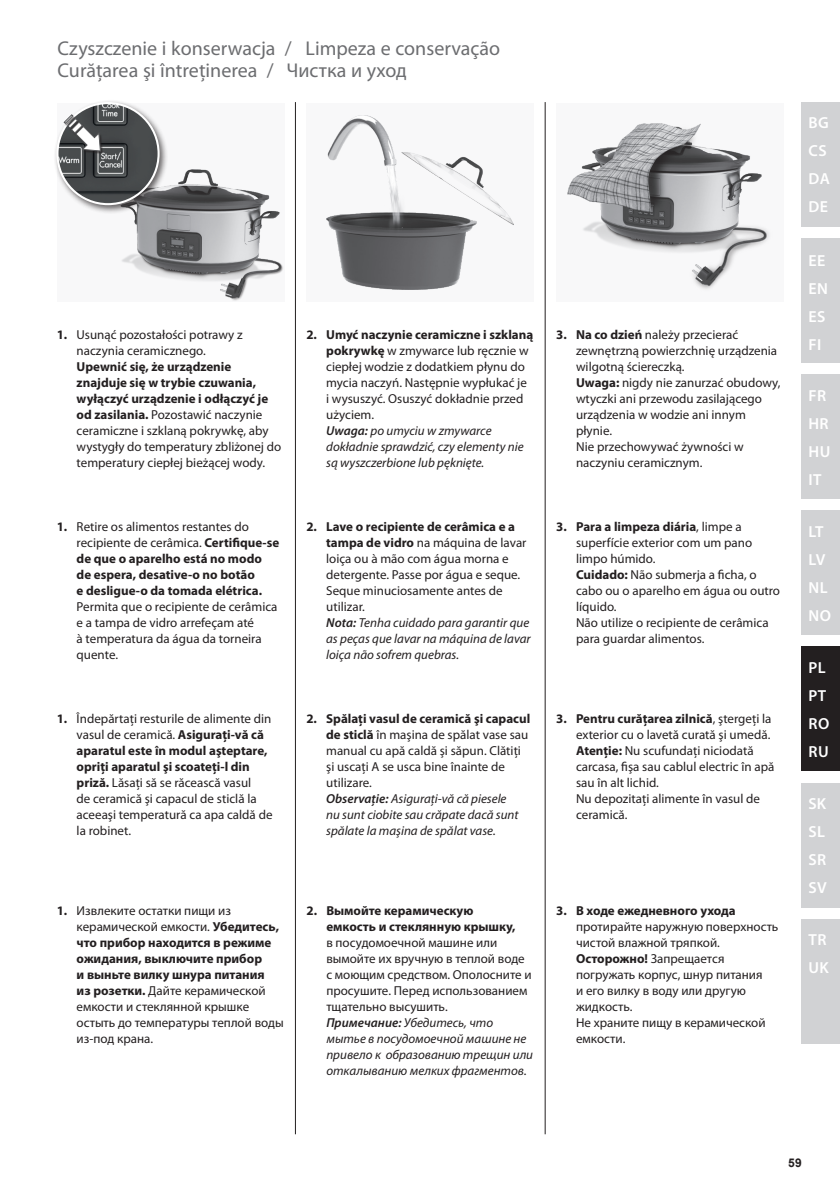
<style>
.page{position:relative;width:840px;height:1191px;background:#fff}
.page>*{position:absolute;margin:0;border:0;box-sizing:border-box;transform-origin:0 0}
.t1{font:20px "Myriad Pro";color:#6c6d70}
.t2{font:600 16px/28px "Myriad Pro";letter-spacing:.02em;color:#fff}
.t3{font:13px/16px "Myriad Pro";color:#231f20}
.t4{font:700 13px/16px "Myriad Pro";color:#231f20}
.t5{font:700 12px "Arial";color:#231f20}
.s1{font-weight:700}
.s2{font-weight:400}
.s3{font-weight:600;font-style:italic}
.s4{font-style:italic}
</style>
<div class="page">
<div style="left:57px;top:103px;width:227px;height:199px;background:#f8f8f9"></div>
<img style="left:122px;top:170px;width:161px;height:131px">
<div style="left:53px;top:99px;width:115px;height:115px;background:#231f20;opacity:.7"></div>
<img style="left:57px;top:103px;width:101px;height:101px;border-radius:51px">
<div style="left:56px;top:102px;width:103px;height:103px;border:2px solid #fff;border-radius:50%"></div>
<div style="left:65px;top:115px;width:38px;height:39px;background:#231f20;opacity:.6"></div>
<svg style="left:63px;top:114px;width:38px;height:38px"></svg>
<div style="left:306px;top:103px;width:227px;height:199px;background:#f8f8f9"></div>
<img style="left:326px;top:116px;width:187px;height:173px">
<div style="left:556px;top:103px;width:226px;height:199px;background:#f8f8f9"></div>
<img style="left:567px;top:124px;width:202px;height:165px">
<div style="left:801px;top:102px;width:38px;height:125px;background:#d1d2d4"></div>
<div style="left:801px;top:238px;width:38px;height:125px;background:#d1d2d4"></div>
<div style="left:801px;top:374px;width:38px;height:125px;background:#d1d2d4"></div>
<div style="left:801px;top:510px;width:38px;height:125px;background:#d1d2d4"></div>
<div style="left:801px;top:646px;width:38px;height:125px;background:#231f20"></div>
<div style="left:801px;top:782px;width:38px;height:125px;background:#d1d2d4"></div>
<div style="left:801px;top:918px;width:38px;height:125px;background:#d1d2d4"></div>
<hr style="left:295px;top:102px;width:1px;height:1032px;background:#231f20">
<hr style="left:544px;top:102px;width:1px;height:1032px;background:#231f20">
<h1 class="t1" style="left:58px;top:36px;width:235px">Czyszczenie i konserwacja /</h1>
<h1 class="t1" style="left:305px;top:36px;width:196px">Limpeza e conservação</h1>
<h1 class="t1" style="left:58px;top:58px;width:217px">Curăţarea şi întreţinerea /</h1>
<h1 class="t1" style="left:286px;top:58px;width:122px">Чистка и уход</h1>
<p class="t3" style="left:77px;top:326px;width:167px;text-indent:-20px"><span class="s1">1.</span> Usunąć pozostałości potrawy z naczynia ceramicznego.</p>
<p class="t3" style="left:77px;top:358px;width:206px"><span class="s1">Upewnić się, że urządzenie znajduje się w trybie czuwania, wyłączyć urządzenie i odłączyć je od zasilania.</span> Pozostawić naczynie ceramiczne i szklaną pokrywkę, aby wystygły do temperatury zbliżonej do temperatury ciepłej bieżącej wody.</p>
<p class="t4" style="left:77px;top:518px;width:204px;text-indent:-20px">1. <span class="s2">Retire os alimentos restantes do recipiente de cerâmica.</span> Certifique-se de que o aparelho está no modo de espera, desative-o no botão<br>e desligue-o da tomada elétrica.</p>
<p class="t3" style="left:77px;top:598px;width:202px">Permita que o recipiente de cerâmica e a tampa de vidro arrefeçam até<br>à temperatura da água da torneira quente.</p>
<p class="t3" style="left:77px;top:710px;width:197px;text-indent:-20px"><span class="s1">1.</span> Îndepărtaţi resturile de alimente din vasul de ceramică. <span class="s1">Asiguraţi-vă că aparatul este în modul aşteptare, opriţi aparatul şi scoateţi-l din priză.</span> Lăsaţi să se răcească vasul<br>de ceramică şi capacul de sticlă la aceeaşi temperatură ca apa caldă de la robinet.</p>
<p class="t3" style="left:326px;top:326px;width:208px;text-indent:-20px"><span class="s1">2. Umyć naczynie ceramiczne i szklaną pokrywkę</span> w zmywarce lub ręcznie w ciepłej wodzie z dodatkiem płynu do mycia naczyń. Następnie wypłukać je<br>i wysuszyć. Osuszyć dokładnie przed użyciem.<br><span class="s3">Uwaga:</span> <span class="s4">po umyciu w zmywarce dokładnie sprawdzić, czy elementy nie są wyszczerbione lub pęknięte.</span></p>
<p class="t3" style="left:326px;top:518px;width:206px;text-indent:-20px"><span class="s1">2. Lave o recipiente de cerâmica e a tampa de vidro</span> na máquina de lavar loiça ou à mão com água morna e detergente. Passe por água e seque.<br>Seque minuciosamente antes de utilizar.<br><span class="s3">Nota:</span> <span class="s4">Tenha cuidado para garantir que as peças que lavar na máquina de lavar loiça não sofrem quebras.</span></p>
<p class="t3" style="left:326px;top:710px;width:205px;text-indent:-20px"><span class="s1">2. Spălaţi vasul de ceramică şi capacul de sticlă</span> în maşina de spălat vase sau manual cu apă caldă şi săpun. Clătiţi şi uscaţi A se usca bine înainte de utilizare.<br><span class="s3">Observaţie:</span> <span class="s4">Asiguraţi-vă că piesele<br>nu sunt ciobite sau crăpate dacă sunt spălate la maşina de spălat vase.</span></p>
<p class="t3" style="left:575px;top:326px;width:206px;text-indent:-20px"><span class="s1">3. Na co dzień</span> należy przecierać zewnętrzną powierzchnię urządzenia wilgotną ściereczką.<br><span class="s1">Uwaga:</span> nigdy nie zanurzać obudowy, wtyczki ani przewodu zasilającego urządzenia w wodzie ani innym płynie.<br>Nie przechowywać żywności w naczyniu ceramicznym.</p>
<p class="t3" style="left:575px;top:518px;width:205px;text-indent:-20px"><span class="s1">3. Para a limpeza diária</span>, limpe a superfície exterior com um pano limpo húmido.<br><span class="s1">Cuidado:</span> Não submerja a ficha, o cabo ou o aparelho em água ou outro líquido.<br>Não utilize o recipiente de cerâmica para guardar alimentos.</p>
<p class="t3" style="left:575px;top:710px;width:200px;text-indent:-20px"><span class="s1">3. Pentru curăţarea zilnică</span>, ştergeţi la exterior cu o lavetă curată şi umedă.<br><span class="s1">Atenţie:</span> Nu scufundaţi niciodată carcasa, fişa sau cablul electric în apă sau în alt lichid.<br>Nu depozitaţi alimente în vasul de ceramică.</p>
<p class="t3" style="left:77px;top:902px;width:208px;text-indent:-20px"><span class="s1">1.</span> Извлеките остатки пищи из керамической емкости. <span class="s1">Убедитесь, что прибор находится в режиме ожидания, выключите прибор<br>и выньте вилку шнура питания<br>из розетки.</span> Дайте керамической емкости и стеклянной крышке остыть до температуры теплой воды из-под крана.</p>
<p class="t4" style="left:326px;top:901px;width:191px;text-indent:-20px">2. Вымойте керамическую емкость и стеклянную крышку,</p>
<p class="t3" style="left:326px;top:934px;width:208px">в посудомоечной машине или вымойте их вручную в теплой воде с моющим средством. Ополосните и просушите. Перед использованием тщательно высушить.<br><span class="s3">Примечание:</span> <span class="s4">Убедитесь, что мытье в посудомоечной машине не привело к образованию трещин или откалыванию мелких фрагментов.</span></p>
<p class="t4" style="left:556px;top:902px;width:181px">3. В ходе ежедневного ухода</p>
<p class="t3" style="left:575px;top:918px;width:204px">протирайте наружную поверхность чистой влажной тряпкой.<br><span class="s1">Осторожно!</span> Запрещается погружать корпус, шнур питания<br>и его вилку в воду или другую жидкость.<br>Не храните пищу в керамической емкости.</p>
<p class="t2" style="left:808px;top:109px;width:23px">BG<br>CS<br>DA<br>DE</p>
<p class="t2" style="left:808px;top:246px;width:21px">EE<br>EN<br>ES<br>FI</p>
<p class="t2" style="left:808px;top:381px;width:23px">FR<br>HR<br>HU<br>IT</p>
<p class="t2" style="left:808px;top:517px;width:24px">LT<br>LV<br>NL<br>NO</p>
<p class="t2" style="left:808px;top:653px;width:22px">pl<br>PT<br>RO<br>RU</p>
<p class="t2" style="left:808px;top:789px;width:20px;text-align:justify">SK SL SR SV</p>
<p class="t2" style="left:808px;top:925px;width:22px">TR<br>UK</p>
<p class="t5" style="left:787px;top:1155px;width:15px">59</p>
</div>
